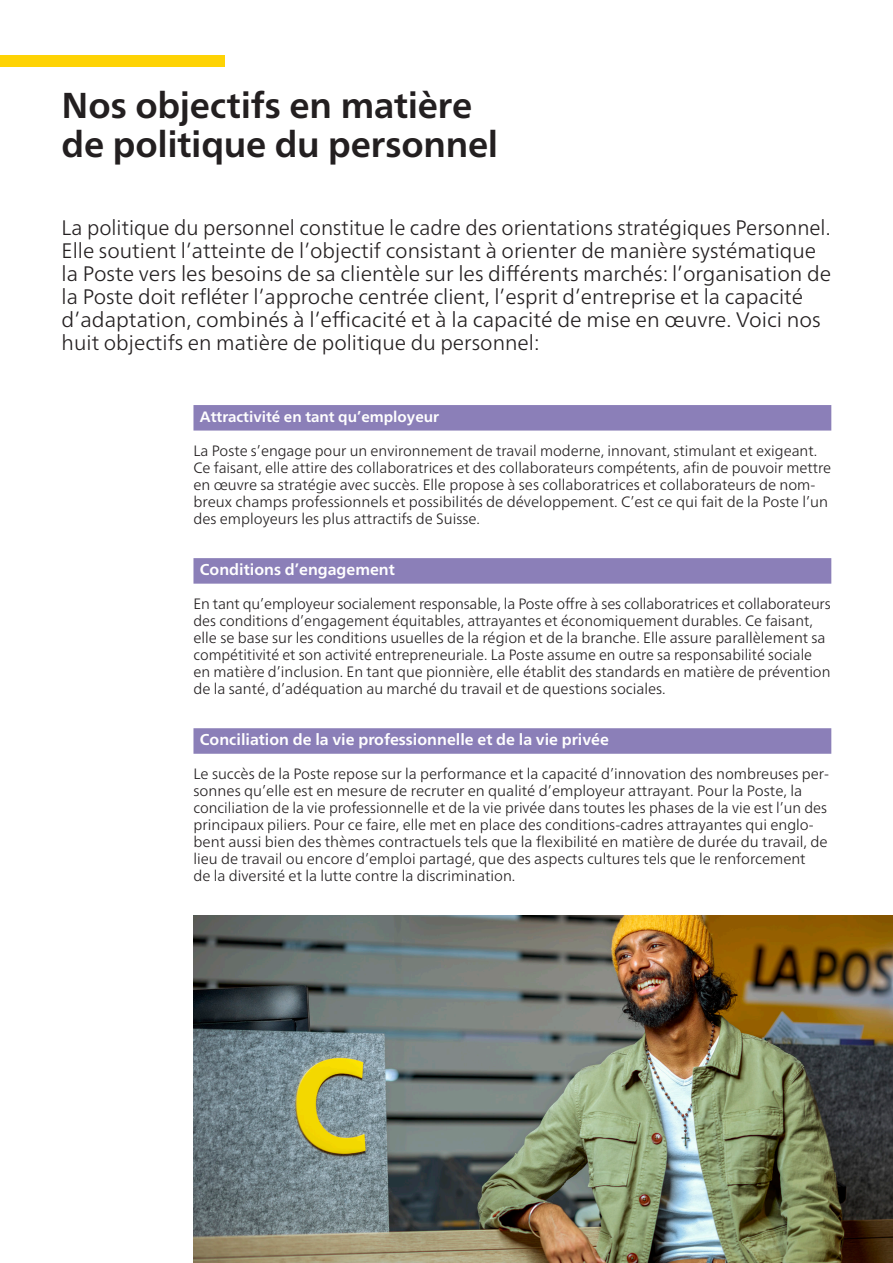
<style>
.page{position:relative;width:893px;height:1263px;background:#fff}
.page>*{position:absolute;margin:0;border:0;box-sizing:border-box;transform-origin:0 0}
.Headline_24{font:700 36px/39px "Frutiger Neue LT Pro";letter-spacing:-.005em;color:#231f20}
.Leadtext{font:300 21px/23.1px "Frutiger Neue LT Pro";color:#231f20}
.ZWISCHENTITTEL_Auber{font:700 15.75px "Frutiger Neue LT Pro";color:#fff}
.Copytext_Aufzählunge{font:300 15px/17px "Frutiger Neue LT Pro";color:#231f20}
.ZWISCHENTITTEL_Auber-2{font:700 15px "Frutiger Neue LT Pro";color:#fff}
</style>
<div class="page">
<div style="left:0;top:55px;width:224px;height:12px;background:#fed304"></div>
<div style="left:193px;top:405px;width:638px;height:26px;background:#8b7fb8"></div>
<div style="left:193px;top:558px;width:638px;height:26px;background:#8b7fb8"></div>
<div style="left:193px;top:728px;width:638px;height:26px;background:#8b7fb8"></div>
<img style="left:193px;top:915px;width:700px;height:348px">
<p class="Headline_24" style="left:62px;top:86px;width:438px">Nos objectifs en matière de politique du personnel</p>
<p class="Leadtext" style="left:62px;top:216px;width:771px">La politique du personnel constitue le cadre des orientations stratégiques Personnel.<br>Elle soutient l’atteinte de l’objectif consistant à orienter de manière systématique la Poste vers les besoins de sa clientèle sur les différents marchés: l’organisation de la Poste doit refléter l’approche centrée client, l’esprit d’entreprise et la capacité d’adaptation, combinés à l’efficacité et à la capacité de mise en œuvre. Voici nos huit objectifs en matière de politique du personnel:</p>
<p class="ZWISCHENTITTEL_Auber-2" style="left:200px;top:408px;width:241px">Attractivité en tant qu’employeur</p>
<p class="Copytext_Aufzählunge" style="left:193px;top:442px;width:639px">La Poste s’engage pour un environnement de travail moderne, innovant, stimulant et exigeant.<br>Ce faisant, elle attire des collaboratrices et des collaborateurs compétents, afin de pouvoir mettre en œuvre sa stratégie avec succès. Elle propose à ses collaboratrices et collaborateurs de nom&shy;breux champs professionnels et possibilités de développement. C’est ce qui fait de la Poste l’un des employeurs les plus attractifs de Suisse.</p>
<p class="ZWISCHENTITTEL_Auber" style="left:200px;top:560px;width:197px">Conditions d’engagement</p>
<p class="Copytext_Aufzählunge" style="left:193px;top:595px;width:639px">En tant qu’employeur socialement responsable, la Poste offre à ses collaboratrices et collaborateurs des conditions d’engagement équitables, attrayantes et économiquement durables. Ce faisant, elle se base sur les conditions usuelles de la région et de la branche. Elle assure parallèlement sa compétitivité et son activité entrepreneuriale. La Poste assume en outre sa responsabilité sociale en matière d’inclusion. En tant que pionnière, elle établit des standards en matière de prévention de la santé, d’adéquation au marché du travail et de questions sociales.</p>
<p class="ZWISCHENTITTEL_Auber" style="left:200px;top:730px;width:411px">Conciliation de la vie professionnelle et de la vie privée</p>
<p class="Copytext_Aufzählunge" style="left:193px;top:765px;width:637px">Le succès de la Poste repose sur la performance et la capacité d’innovation des nombreuses per&shy;sonnes qu’elle est en mesure de recruter en qualité d’employeur attrayant. Pour la Poste, la conciliation de la vie professionnelle et de la vie privée dans toutes les phases de la vie est l’un des principaux piliers. Pour ce faire, elle met en place des conditions-cadres attrayantes qui englo&shy;bent aussi bien des thèmes contractuels tels que la flexibilité en matière de durée du travail, de lieu de travail ou encore d’emploi partagé, que des aspects cultures tels que le renforcement<br>de la diversité et la lutte contre la discrimination.</p>
</div>
